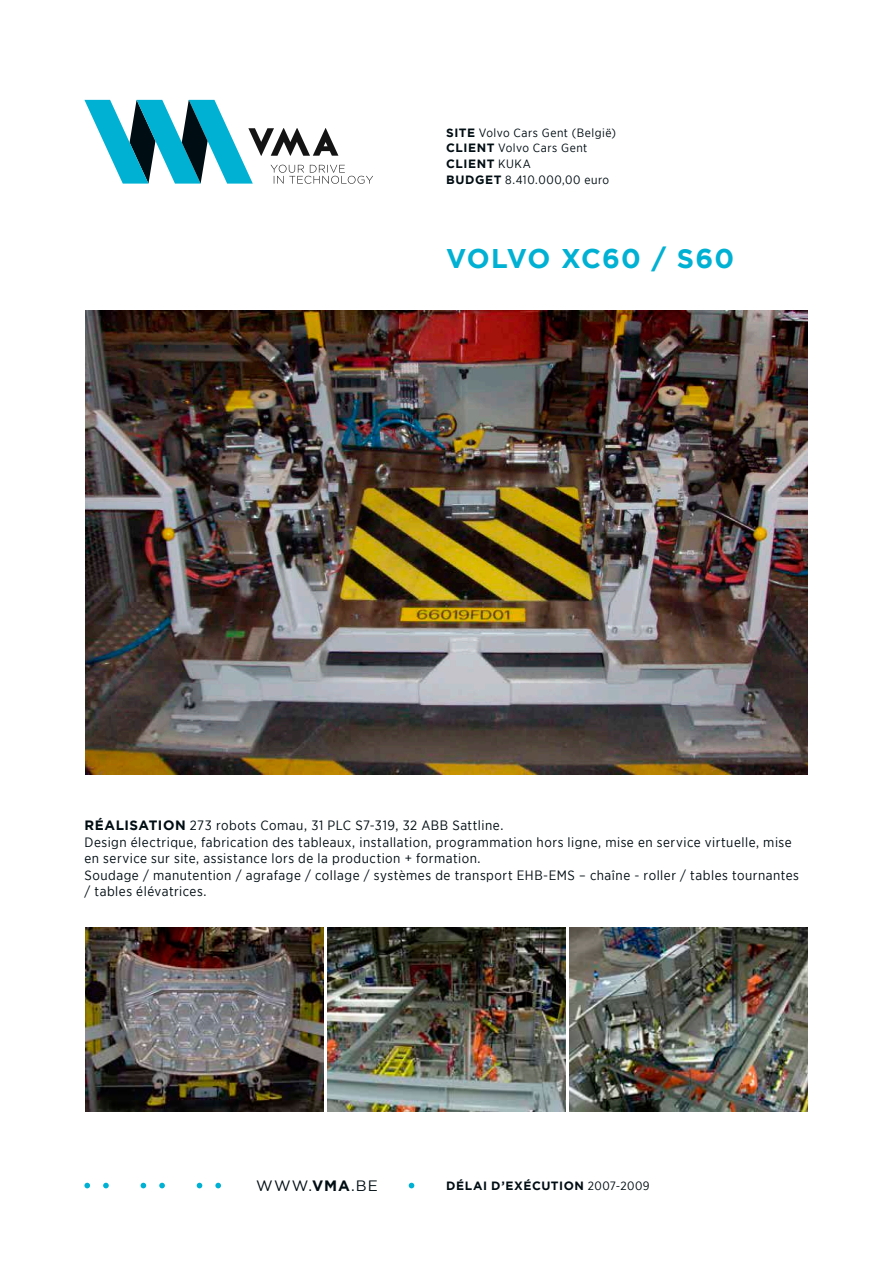
<style>
.page{position:relative;width:893px;height:1263px;background:#fff}
.page>*{position:absolute;margin:0;border:0;box-sizing:border-box;transform-origin:0 0}
.t1{font:700 27px "Gotham";letter-spacing:.035em;color:#00b1d3}
.t2{font:15px "Gotham";color:#000d13}
.t3{font:13.5px/16.5px "Gotham Narrow";letter-spacing:.04em;color:#000d13}
.t4{font:12px/15.8px "Gotham Narrow";letter-spacing:.04em;color:#000d13}
.t5{font:700 12px "Gotham";letter-spacing:.045em;color:#000d13}
.s1{font-family:"Gotham";font-weight:700}
.s2{font-family:"Gotham Narrow";font-weight:400}
.s3{font-weight:700}
</style>
<div class="page">
<svg style="left:84px;top:100px;width:289px;height:84px"></svg>
<svg style="left:84px;top:1183px;width:6px;height:5px"></svg>
<svg style="left:103px;top:1183px;width:6px;height:5px"></svg>
<svg style="left:141px;top:1183px;width:5px;height:5px"></svg>
<svg style="left:159px;top:1183px;width:6px;height:5px"></svg>
<svg style="left:197px;top:1183px;width:5px;height:5px"></svg>
<svg style="left:215px;top:1183px;width:6px;height:5px"></svg>
<svg style="left:409px;top:1183px;width:5px;height:5px"></svg>
<img style="left:85px;top:310px;width:723px;height:465px">
<img style="left:85px;top:927px;width:238px;height:184px">
<img style="left:327px;top:927px;width:239px;height:184px">
<img style="left:570px;top:927px;width:238px;height:184px">
<p class="t4" style="left:446px;top:124px;width:171px"><span class="s1">SITE</span> Volvo Cars Gent (België)<br><span class="s1">CLIENT</span> Volvo Cars Gent</p>
<p class="t5" style="left:446px;top:156px;width:86px">CLIENT <span class="s2">KUKA</span></p>
<p class="t4" style="left:446px;top:171px;width:165px"><span class="s1">BUDGET</span> 8.410.000,00 euro</p>
<h1 class="t1" style="left:446px;top:240px;width:290px">VOLVO XC60 / S60</h1>
<p class="t3" style="left:84px;top:817px;width:716px"><span class="s1">RÉALISATION</span> 273 robots Comau, 31 PLC S7-319, 32 ABB Sattline.<br>Design électrique, fabrication des tableaux, installation, programmation hors ligne, mise en service virtuelle, mise en service sur site, assistance lors de la production + formation.<br>Soudage / manutention / agrafage / collage / systèmes de transport EHB-EMS – chaîne - roller / tables tournantes / tables élévatrices.</p>
<p class="t2" style="left:256px;top:1176px;width:123px">WWW.<span class="s3">VMA</span>.BE</p>
<p class="t5" style="left:446px;top:1177px;width:205px">DÉLAI D’EXÉCUTION <span class="s2">2007-2009</span></p>
</div>
